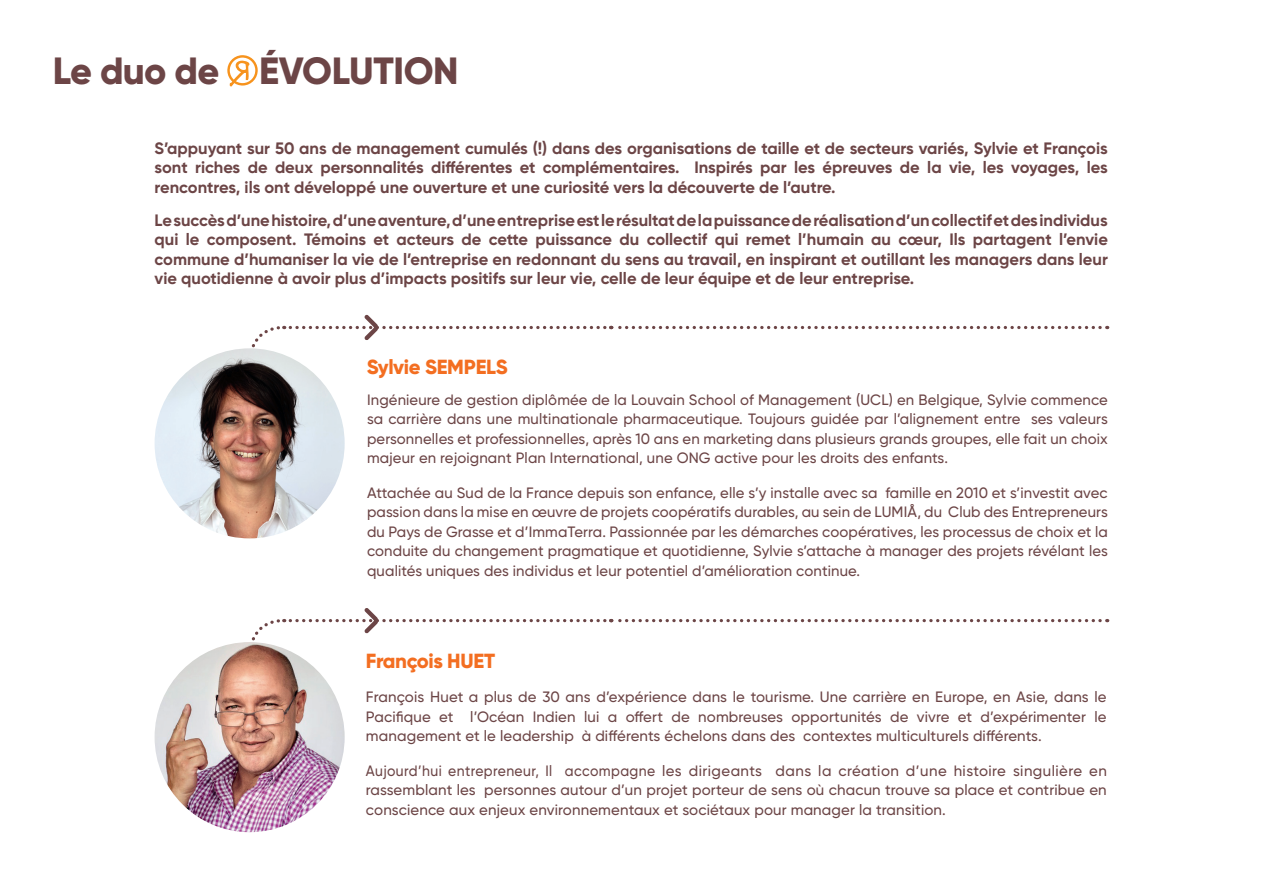
<style>
.page{position:relative;width:1263px;height:893px;background:#fff}
.page>*{position:absolute;margin:0;border:0;box-sizing:border-box;transform-origin:0 0}
.t1{font:800 37.95px "Gilroy";letter-spacing:-.015em;color:#6c4546}
.t2{font:800 20.4px "Gilroy";letter-spacing:-.02em;color:#f36e21}
.t3{font:700 16.5px/19.5px "Gilroy";color:#6c4546;text-align:justify}
.t4{font:500 15px/19.5px "Gilroy";letter-spacing:.01em;color:#6c4546;text-align:justify}
.t5{font:500 15px/19.5px "Gilroy";letter-spacing:.01em;color:#6c4546;text-align:justify;scale:.93 1}
</style>
<div class="page">
<svg style="left:251px;top:608px;width:849px;height:33px"></svg>
<svg style="left:251px;top:315px;width:849px;height:33px"></svg>
<img style="left:155px;top:348px;width:190px;height:190px;border-radius:95px">
<img style="left:155px;top:642px;width:190px;height:190px;border-radius:95px">
<svg style="left:229px;top:55px;width:22px;height:32px"></svg>
<div style="left:227px;top:55px;width:31px;height:31px;border:2px solid #f7931d;border-radius:50%"></div>
<p class="t1" style="left:53px;top:47px;width:407px">Le duo de ÉVOLUTION</p>
<p class="t3" style="left:155px;top:138px;width:955px">S’appuyant sur 50 ans de management cumulés (!) dans des organisations de taille et de secteurs variés, Sylvie et François sont riches de deux personnalités différentes et complémentaires. Inspirés par les épreuves de la vie, les voyages, les rencontres, ils ont développé une ouverture et une curiosité vers la découverte de l’autre.</p>
<p class="t3" style="left:155px;top:210px;width:955px">Le succès d’une histoire, d’une aventure, d’une entreprise est le résultat de la puissance de réalisation d’un collectif et des individus qui le composent. Témoins et acteurs de cette puissance du collectif qui remet l’humain au cœur, Ils partagent l’envie commune d’humaniser la vie de l’entreprise en redonnant du sens au travail, en inspirant et outillant les managers dans leur vie quotidienne à avoir plus d’impacts positifs sur leur vie, celle de leur équipe et de leur entreprise.</p>
<p class="t2" style="left:367px;top:354px;width:142px">Sylvie SEMPELS</p>
<p class="t4" style="left:367px;top:390px;width:742px">Ingénieure de gestion diplômée de la Louvain School of Management (UCL) en Belgique, Sylvie commence sa carrière dans une multinationale pharmaceutique. Toujours guidée par l’alignement entre ses valeurs personnelles et professionnelles, après 10 ans en marketing dans plusieurs grands groupes, elle fait un choix majeur en rejoignant Plan International, une ONG active pour les droits des enfants.</p>
<p class="t4" style="left:367px;top:483px;width:742px">Attachée au Sud de la France depuis son enfance, elle s’y installe avec sa famille en 2010 et s’investit avec passion dans la mise en œuvre de projets coopératifs durables, au sein de LUMIÅ, du Club des Entrepreneurs du Pays de Grasse et d’ImmaTerra. Passionnée par les démarches coopératives, les processus de choix et la conduite du changement pragmatique et quotidienne, Sylvie s’attache à manager des projets révélant les qualités uniques des individus et leur potentiel d’amélioration continue.</p>
<p class="t2" style="left:366px;top:648px;width:131px">François HUET</p>
<p class="t4" style="left:366px;top:687px;width:742px">François Huet a plus de 30 ans d’expérience dans le tourisme. Une carrière en Europe, en Asie, dans le Pacifique et l’Océan Indien lui a offert de nombreuses opportunités de vivre et d’expérimenter le management et le leadership à différents échelons dans des contextes multiculturels différents.</p>
<p class="t5" style="left:366px;top:761px;width:798px">Aujourd’hui entrepreneur, Il accompagne les dirigeants dans la création d’une histoire singulière en rassemblant les personnes autour d’un projet porteur de sens où chacun trouve sa place et contribue en conscience aux enjeux environnementaux et sociétaux pour manager la transition.</p>
</div>
